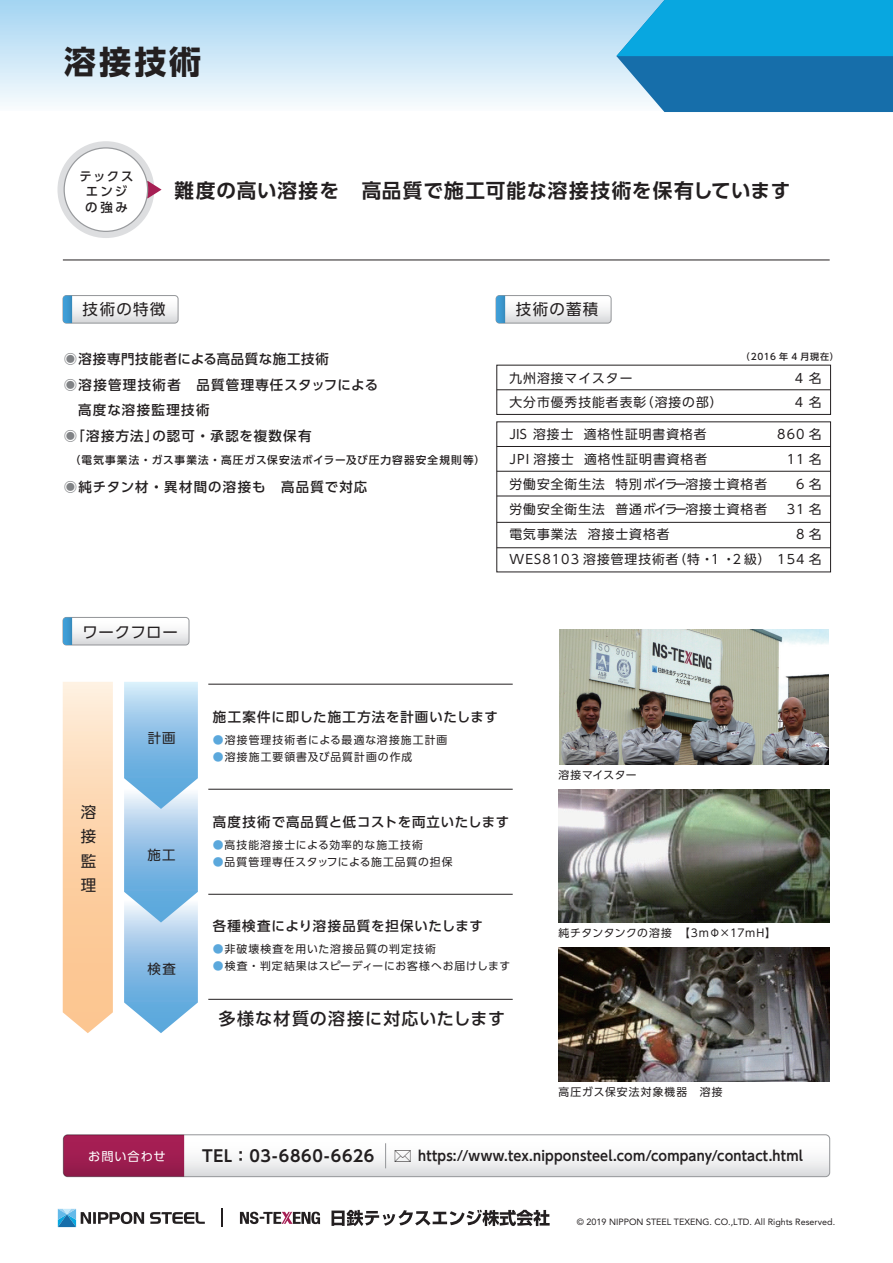
<style>
.page{position:relative;width:893px;height:1263px;background:#fff}
.page>*{position:absolute;margin:0;border:0;box-sizing:border-box;transform-origin:0 0}
.t1{font:700 31.95px "UD Shin Go Pro";color:#231f20}
.t2{font:700 19.65px "UD Shin Go Pro De";letter-spacing:.055em;color:#231f20}
.t3{font:500 16.95px "UD Shin Go Pro";letter-spacing:.065em;color:#231f20}
.t4{font:700 15.9px "UD Shin Go Pro De";letter-spacing:.045em;color:#231f20}
.t5{font:15.45px/24.5px "UD Shin Go Pro";letter-spacing:.075em;color:#231f20;text-align:justify}
.t6{font:700 13.65px "UD Shin Go Pro De";letter-spacing:.015em;color:#231f20;scale:.95 1}
.t7{font:500 13.35px/25.5px "UD Shin Go Pro";letter-spacing:.075em;color:#231f20}
.t8{font:500 13.35px "UD Shin Go Pro";letter-spacing:.055em;color:#231f20}
.t9{font:13.35px "UD Shin Go Pro";color:#231f20}
.t10{font:12.75px/25px "UD Shin Go Pro";letter-spacing:.08em;color:#231f20}
.t11{font:500 12.45px/15.5px "UD Shin Go Pro";letter-spacing:.175em;color:#231f20;text-align:center}
.t12{font:12.15px "UD Shin Go Pro";letter-spacing:.08em;color:#fff}
.t13{font:10.8px "UD Shin Go Pro";letter-spacing:.09em;color:#231f20}
.t14{font:10.8px "UD Shin Go Pro";letter-spacing:.05em;color:#231f20}
.t15{font:10.8px "UD Shin Go Pro";letter-spacing:.025em;color:#231f20}
.t16{font:500 10.65px "UD Shin Go Pro";letter-spacing:.105em;color:#231f20}
.t17{font:9px "Avenir LT Std";color:#231f20}
.t18{font:500 9px "UD Shin Go Pro";letter-spacing:.08em;color:#231f20}
.s1{color:#808285}
.s2{color:#5ba8dc}
</style>
<div class="page">
<div style="left:0;top:0;width:893px;height:111px;background:linear-gradient(to bottom,#a2d4f2,#f9fcfd)"></div>
<svg style="left:616px;top:0;width:277px;height:112px;background:#1f92c9"></svg>
<svg style="left:240px;top:1212px;width:80px;height:12px"></svg>
<svg style="left:331px;top:1210px;width:219px;height:16px"></svg>
<svg style="left:58px;top:1209px;width:86px;height:18px"></svg>
<svg style="left:150px;top:1212px;width:55px;height:12px"></svg>
<svg style="left:222px;top:1208px;width:1px;height:19px"></svg>
<img style="left:558px;top:789px;width:272px;height:134px">
<img style="left:558px;top:948px;width:272px;height:134px">
<img style="left:559px;top:630px;width:270px;height:134px">
<div style="left:63px;top:295px;width:115px;height:28px;border:1px solid #939598;border-radius:3px"></div>
<svg style="left:63px;top:296px;width:115px;height:27px"></svg>
<div style="left:496px;top:295px;width:115px;height:28px;border:1px solid #939598;border-radius:3px"></div>
<svg style="left:496px;top:296px;width:115px;height:27px"></svg>
<svg style="left:63px;top:617px;width:126px;height:28px"></svg>
<hr style="left:63px;top:260px;width:767px;height:1px;background:#231f20">
<div style="left:63px;top:1134px;width:767px;height:43px;border:1px solid #939598;border-radius:4px"></div>
<hr style="left:208px;top:684px;width:305px;height:1px;background:#231f20">
<hr style="left:208px;top:789px;width:305px;height:1px;background:#231f20">
<hr style="left:208px;top:894px;width:305px;height:1px;background:#231f20">
<hr style="left:208px;top:999px;width:305px;height:1px;background:#231f20">
<svg style="left:63px;top:682px;width:50px;height:351px;background:#fcd6af"></svg>
<svg style="left:124px;top:682px;width:74px;height:351px;background:#97c5e8"></svg>
<svg style="left:60px;top:143px;width:92px;height:93px"></svg>
<div style="left:57px;top:141px;width:97px;height:97px;border:4px solid #dddee0;border-radius:50%"></div>
<svg style="left:147px;top:181px;width:15px;height:17px"></svg>
<div style="left:64px;top:148px;width:84px;height:83px;background:#fff;border-radius:50%"></div>
<div style="left:496px;top:365px;width:335px;height:50px;border:1px solid #231f20"></div>
<hr style="left:497px;top:389px;width:333px;height:1px;background:#231f20">
<hr style="left:497px;top:446px;width:333px;height:1px;background:#231f20">
<hr style="left:497px;top:471px;width:333px;height:1px;background:#231f20">
<hr style="left:497px;top:496px;width:333px;height:1px;background:#231f20">
<hr style="left:497px;top:522px;width:333px;height:1px;background:#231f20">
<hr style="left:497px;top:547px;width:333px;height:1px;background:#231f20">
<svg style="left:63px;top:1135px;width:767px;height:42px"></svg>
<h1 class="t1" style="left:64px;top:36px;width:139px">溶接技術</h1>
<p class="t11" style="left:79px;top:168px;width:56px">テックスエンジの強み</p>
<h2 class="t2" style="left:174px;top:174px;width:617px">難度の高い溶接を　高品質で施工可能な溶接技術を保有しています</h2>
<p class="t5" style="left:83px;top:297px;width:85px">技術の特徴</p>
<p class="t5" style="left:516px;top:297px;width:84px">技術の蓄積</p>
<p class="t7" style="left:64px;top:346px;width:316px"><span class="s1">◉</span>溶接専門技能者による高品質な施工技術<br><span class="s1">◉</span>溶接管理技術者　品質管理専任スタッフによる　高度な溶接監理技術<br><span class="s1">◉</span>「溶接方法」の認可・承認を複数保有</p>
<p class="t16" style="left:64px;top:451px;width:423px">　（電気事業法・ガス事業法・高圧ガス保安法ボイラー及び圧力容器安全規則等）</p>
<p class="t7" style="left:64px;top:474px;width:305px"><span class="s1">◉</span>純チタン材・異材間の溶接も　高品質で対応</p>
<p class="t18" style="left:741px;top:350px;width:99px">（2016 年 4 月現在）</p>
<p class="t10" style="left:510px;top:365px;width:215px;line-height:24.5px">九州溶接マイスター<br>大分市優秀技能者表彰（溶接の部）</p>
<p class="t10" style="left:795px;top:365px;width:28px;line-height:24.5px">4 名<br>4 名</p>
<p class="t10" style="left:777px;top:422px;width:46px;text-align:right">860 名<br>11 名<br>6 名<br>31 名<br>8 名<br>154 名</p>
<p class="t10" style="left:510px;top:421px;width:263px">JIS 溶接士 適格性証明書資格者<br>JPI 溶接士 適格性証明書資格者<br>労働安全衛生法 特別ボイラー溶接士資格者労働安全衛生法 普通ボイラー溶接士資格者電気事業法 溶接士資格者<br>WES8103 溶接管理技術者（特・１・２級）</p>
<p class="t5" style="left:83px;top:619px;width:97px">ワークフロー</p>
<p class="t5" style="left:81px;top:799px;width:17px">溶接監理</p>
<p class="t9" style="left:148px;top:727px;width:29px">計画</p>
<p class="t9" style="left:148px;top:844px;width:30px">施工</p>
<p class="t9" style="left:148px;top:958px;width:30px">検査</p>
<p class="t7" style="left:213px;top:704px;width:286px">施工案件に即した施工方法を計画いたします</p>
<p class="t13" style="left:213px;top:731px;width:236px"><span class="s2">●</span>溶接管理技術者による最適な溶接施工計画</p>
<p class="t13" style="left:213px;top:749px;width:201px"><span class="s2">●</span>溶接施工要領書及び品質計画の作成</p>
<p class="t8" style="left:213px;top:811px;width:298px">高度技術で高品質と低コストを両立いたします</p>
<p class="t13" style="left:213px;top:836px;width:212px"><span class="s2">●</span>高技能溶接士による効率的な施工技術</p>
<p class="t13" style="left:213px;top:853px;width:241px"><span class="s2">●</span>品質管理専任スタッフによる施工品質の担保</p>
<p class="t7" style="left:213px;top:913px;width:272px">各種検査により溶接品質を担保いたします</p>
<p class="t13" style="left:213px;top:940px;width:224px"><span class="s2">●</span>非破壊検査を用いた溶接品質の判定技術</p>
<p class="t13" style="left:213px;top:957px;width:299px"><span class="s2">●</span>検査・判定結果はスピーディーにお客様へお届けします</p>
<h3 class="t3" style="left:219px;top:1004px;width:288px">多様な材質の溶接に対応いたします</h3>
<p class="t15" style="left:558px;top:766px;width:79px">溶接マイスター</p>
<p class="t14" style="left:558px;top:924px;width:219px">純チタンタンクの溶接　【3mΦ×17mH】</p>
<p class="t13" style="left:558px;top:1083px;width:166px">高圧ガス保安法対象機器　溶接</p>
<p class="t12" style="left:88px;top:1147px;width:79px">お問い合わせ</p>
<p class="t4" style="left:202px;top:1143px;width:174px">TEL：03-6860-6626</p>
<p class="t6" style="left:418px;top:1144px;width:406px">https://www.tex.nipponsteel.com/company/contact.html</p>
<p class="t17" style="left:577px;top:1216px;width:260px">© 2019 NIPPON STEEL TEXENG. CO.,LTD. All Rights Reserved.</p>
</div>
